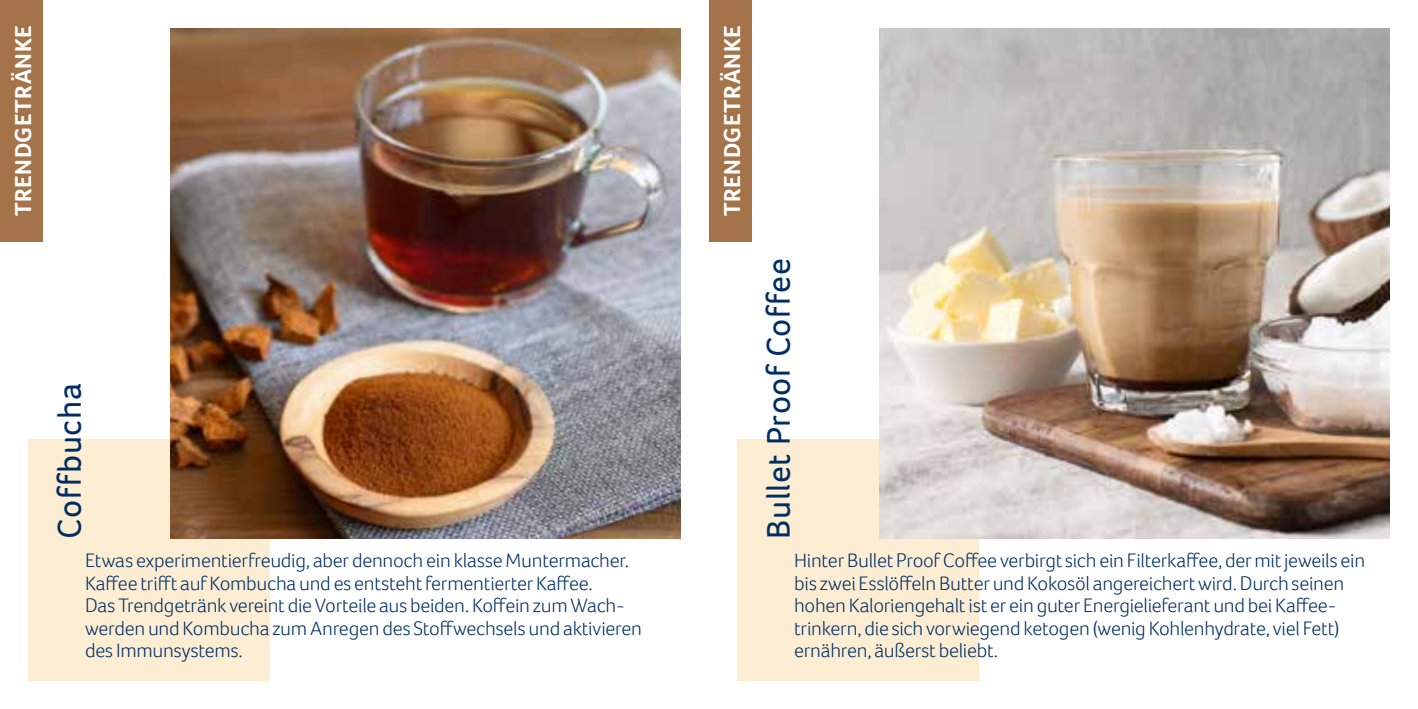
<style>
.page{position:relative;width:1418px;height:709px;background:#fff}
.page>*{position:absolute;margin:0;border:0;box-sizing:border-box;transform-origin:0 0}
.t1{font:33.75px "Foco";letter-spacing:.02em;color:#002d62}
.t2{font:700 23.75px "Foco";letter-spacing:.025em;color:#fff}
.t3{font:300 20px/22.5px "Foco";letter-spacing:-.015em;color:#002d62}
</style>
<div class="page">
<div style="left:28px;top:439px;width:241px;height:241px;background:#fcedd3"></div>
<div style="left:737px;top:439px;width:241px;height:241px;background:#fcedd3"></div>
<img style="left:170px;top:28px;width:510px;height:511px">
<img style="left:879px;top:28px;width:510px;height:511px">
<div style="left:0;top:0;width:43px;height:241px;background:#a5734a"></div>
<div style="left:709px;top:0;width:42px;height:241px;background:#a5734a"></div>
<p class="t2" style="left:7px;top:216px;width:192px;rotate:-90deg">TRENDGETRÄNKE</p>
<h1 class="t1" style="left:47px;top:539px;width:157px;rotate:-90deg">Coffbucha</h1>
<p class="t3" style="left:85px;top:549px;width:558px">Etwas experimentierfreudig, aber dennoch ein klasse Muntermacher.<br>Kaffee trifft auf Kombucha und es entsteht fermentierter Kaffee.<br>Das Trendgetränk vereint die Vorteile aus beiden. Koffein zum Wach&shy;werden und Kombucha zum Anregen des Stoffwechsels und aktivieren des Immunsystems.</p>
<p class="t2" style="left:716px;top:216px;width:192px;rotate:-90deg">TRENDGETRÄNKE</p>
<h1 class="t1" style="left:756px;top:539px;width:282px;rotate:-90deg">Bullet Proof Coffee</h1>
<p class="t3" style="left:794px;top:549px;width:573px">Hinter Bullet Proof Coffee verbirgt sich ein Filterkaffee, der mit jeweils ein bis zwei Esslöffeln Butter und Kokosöl angereichert wird. Durch seinen hohen Kaloriengehalt ist er ein guter Energielieferant und bei Kaffee&shy;trinkern, die sich vorwiegend ketogen (wenig Kohlenhydrate, viel Fett) ernähren, äußerst beliebt.</p>
</div>
